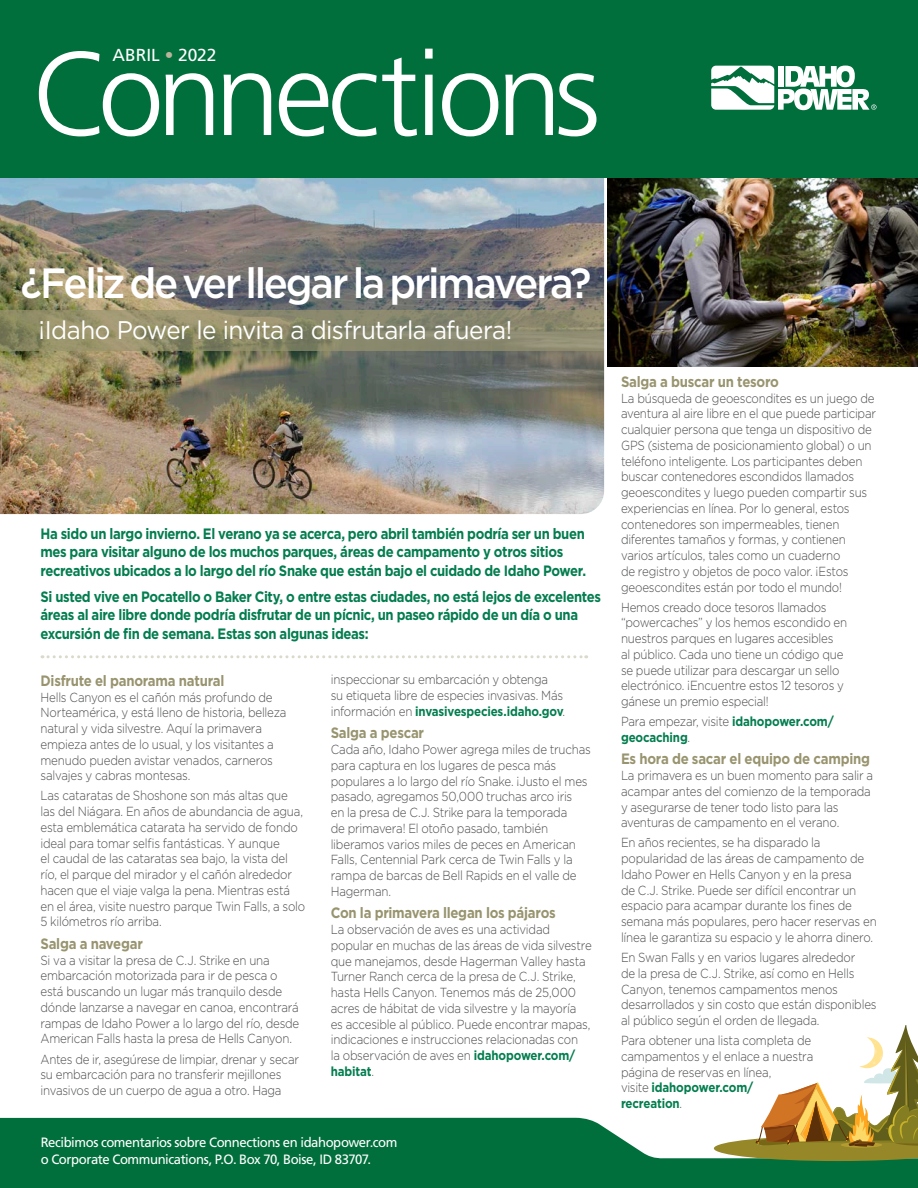
<style>
.page{position:relative;width:918px;height:1188px;background:#fff}
.page>*{position:absolute;margin:0;border:0;box-sizing:border-box;transform-origin:0 0}
.t1{font:300 118.35px "Frutiger LT Std";letter-spacing:-.055em;color:#fff}
.t2{font:500 42.3px "Gotham";letter-spacing:-.055em;color:#fff;scale:.95 1}
.t3{font:25.5px "Gotham";letter-spacing:-.025em;color:#fff;scale:.95 1}
.t4{font:17.4px "Frutiger LT Std";letter-spacing:-.005em;color:#fff}
.t5{font:700 15px/18.6px "Gotham";letter-spacing:-.03em;color:#037d4f;scale:.87 1}
.t6{font:700 15px "Gotham";letter-spacing:-.02em;color:#98946f;scale:.88 1}
.t7{font:13.5px "Frutiger LT Std";letter-spacing:-.035em;color:#fff}
.t8{font:300 13.2px/15.8px "Gotham";letter-spacing:-.015em;color:#4b4c4d;scale:.88 1}
.t9{font:700 13.2px/15.8px "Gotham";letter-spacing:-.015em;color:#037d4f;scale:.88 1}
.s1{color:#b7b49a}
.s2{font-weight:700;color:#037d4f}
.s3{font-weight:300;color:#4b4c4d}
</style>
<div class="page">
<div style="left:0;top:1118px;width:918px;height:70px;background:#006f3c"></div>
<img style="left:608px;top:177px;width:310px;height:189px">
<img style="left:0;top:177px;width:604px;height:337px">
<div style="left:0;top:0;width:918px;height:177px;background:#006f3c"></div>
<svg style="left:711px;top:66px;width:166px;height:44px"></svg>
<svg style="left:42px;top:655px;width:545px;height:3px"></svg>
<svg style="left:714px;top:1025px;width:204px;height:136px"></svg>
<svg style="left:0;top:310px;width:604px;height:41px;background:#8d8a6b"></svg>
<p class="t1" style="left:32px;top:27px;width:570px">Connections</p>
<p class="t4" style="left:113px;top:45px;width:105px">ABRIL <span class="s1">•</span> 2022</p>
<p class="t2" style="left:21px;top:255px;width:603px">¿Feliz de ver llegar la primavera?</p>
<p class="t3" style="left:39px;top:314px;width:500px">¡Idaho Power le invita a disfrutarla afuera!</p>
<p class="t5" style="left:40px;top:524px;width:629px">Ha sido un largo invierno. El verano ya se acerca, pero abril también podría ser un buen mes para visitar alguno de los muchos parques, áreas de campamento y otros sitios recreativos ubicados a lo largo del río Snake que están bajo el cuidado de Idaho Power.</p>
<p class="t5" style="left:40px;top:587px;width:646px">Si usted vive en Pocatello o Baker City, o entre estas ciudades, no está lejos de excelentes áreas al aire libre donde podría disfrutar de un pícnic, un paseo rápido de un día o una excursión de fin de semana. Estas son algunas ideas:</p>
<p class="t8" style="left:331px;top:672px;width:268px">inspeccionar su embarcación y obtenga<br>su etiqueta libre de especies invasivas. Más información en <span class="s2">invasivespecies.idaho.gov</span>.</p>
<p class="t6" style="left:331px;top:723px;width:108px">Salga a pescar</p>
<p class="t8" style="left:331px;top:741px;width:297px">Cada año, Idaho Power agrega miles de truchas para captura en los lugares de pesca más populares a lo largo del río Snake. ¡Justo el mes pasado, agregamos 50,000 truchas arco iris<br>en la presa de C.J. Strike para la temporada<br>de primavera! El otoño pasado, también liberamos varios miles de peces en American Falls, Centennial Park cerca de Twin Falls y la rampa de barcas de Bell Rapids en el valle de Hagerman.</p>
<p class="t6" style="left:331px;top:903px;width:257px">Con la primavera llegan los pájaros</p>
<p class="t8" style="left:331px;top:921px;width:298px">La observación de aves es una actividad popular en muchas de las áreas de vida silvestre que manejamos, desde Hagerman Valley hasta Turner Ranch cerca de la presa de C.J. Strike, hasta Hells Canyon. Tenemos más de 25,000 acres de hábitat de vida silvestre y la mayoría es accesible al público. Puede encontrar mapas, indicaciones e instrucciones relacionadas con<br>la observación de aves en <span class="s2">idahopower.com/ habitat</span>.</p>
<p class="t6" style="left:40px;top:671px;width:211px">Disfrute el panorama natural</p>
<p class="t8" style="left:40px;top:689px;width:281px">Hells Canyon es el cañón más profundo de Norteamérica, y está lleno de historia, belleza natural y vida silvestre. Aquí la primavera empieza antes de lo usual, y los visitantes a menudo pueden avistar venados, carneros salvajes y cabras montesas.</p>
<p class="t8" style="left:40px;top:788px;width:302px">Las cataratas de Shoshone son más altas que las del Niágara. En años de abundancia de agua, esta emblemática catarata ha servido de fondo ideal para tomar selfis fantásticas. Y aunque<br>el caudal de las cataratas sea bajo, la vista del río, el parque del mirador y el cañón alrededor hacen que el viaje valga la pena. Mientras está en el área, visite nuestro parque Twin Falls, a solo 5 kilómetros río arriba.</p>
<p class="t6" style="left:40px;top:934px;width:118px">Salga a navegar</p>
<p class="t8" style="left:40px;top:952px;width:296px">Si va a visitar la presa de C.J. Strike en una embarcación motorizada para ir de pesca o está buscando un lugar más tranquilo desde dónde lanzarse a navegar en canoa, encontrará rampas de Idaho Power a lo largo del río, desde American Falls hasta la presa de Hells Canyon.</p>
<p class="t8" style="left:40px;top:1051px;width:295px">Antes de ir, asegúrese de limpiar, drenar y secar su embarcación para no transferir mejillones invasivos de un cuerpo de agua a otro. Haga</p>
<p class="t7" style="left:41px;top:1135px;width:358px">Recibimos comentarios sobre Connections en idahopower.com</p>
<p class="t7" style="left:41px;top:1151px;width:332px">o Corporate Communications, P.O. Box 70, Boise, ID 83707.</p>
<p class="t6" style="left:621px;top:372px;width:181px">Salga a buscar un tesoro</p>
<p class="t8" style="left:621px;top:390px;width:291px">La búsqueda de geoescondites es un juego de aventura al aire libre en el que puede participar cualquier persona que tenga un dispositivo de GPS (sistema de posicionamiento global) o un teléfono inteligente. Los participantes deben buscar contenedores escondidos llamados geoescondites y luego pueden compartir sus experiencias en línea. Por lo general, estos contenedores son impermeables, tienen diferentes tamaños y formas, y contienen varios artículos, tales como un cuaderno<br>de registro y objetos de poco valor. ¡Estos geoescondites están por todo el mundo!</p>
<p class="t8" style="left:621px;top:599px;width:259px">Hemos creado doce tesoros llamados “powercaches” y los hemos escondido en nuestros parques en lugares accesibles<br>al público. Cada uno tiene un código que se puede utilizar para descargar un sello electrónico. ¡Encuentre estos 12 tesoros y gánese un premio especial!</p>
<p class="t9" style="left:621px;top:714px;width:243px"><span class="s3">Para empezar, visite</span> idahopower.com/ geocaching<span class="s3">.</span></p>
<p class="t6" style="left:621px;top:749px;width:284px">Es hora de sacar el equipo de camping</p>
<p class="t8" style="left:621px;top:767px;width:288px">La primavera es un buen momento para salir a acampar antes del comienzo de la temporada y asegurarse de tener todo listo para las aventuras de campamento en el verano.</p>
<p class="t8" style="left:621px;top:835px;width:292px">En años recientes, se ha disparado la popularidad de las áreas de campamento de Idaho Power en Hells Canyon y en la presa<br>de C.J. Strike. Puede ser difícil encontrar un espacio para acampar durante los fines de semana más populares, pero hacer reservas en línea le garantiza su espacio y le ahorra dinero.</p>
<p class="t8" style="left:621px;top:949px;width:292px">En Swan Falls y en varios lugares alrededor<br>de la presa de C.J. Strike, así como en Hells Canyon, tenemos campamentos menos desarrollados y sin costo que están disponibles al público según el orden de llegada.</p>
<p class="t8" style="left:621px;top:1032px;width:220px">Para obtener una lista completa de campamentos y el enlace a nuestra página de reservas en línea,<br>visite <span class="s2">idahopower.com/ recreation</span>.</p>
</div>
